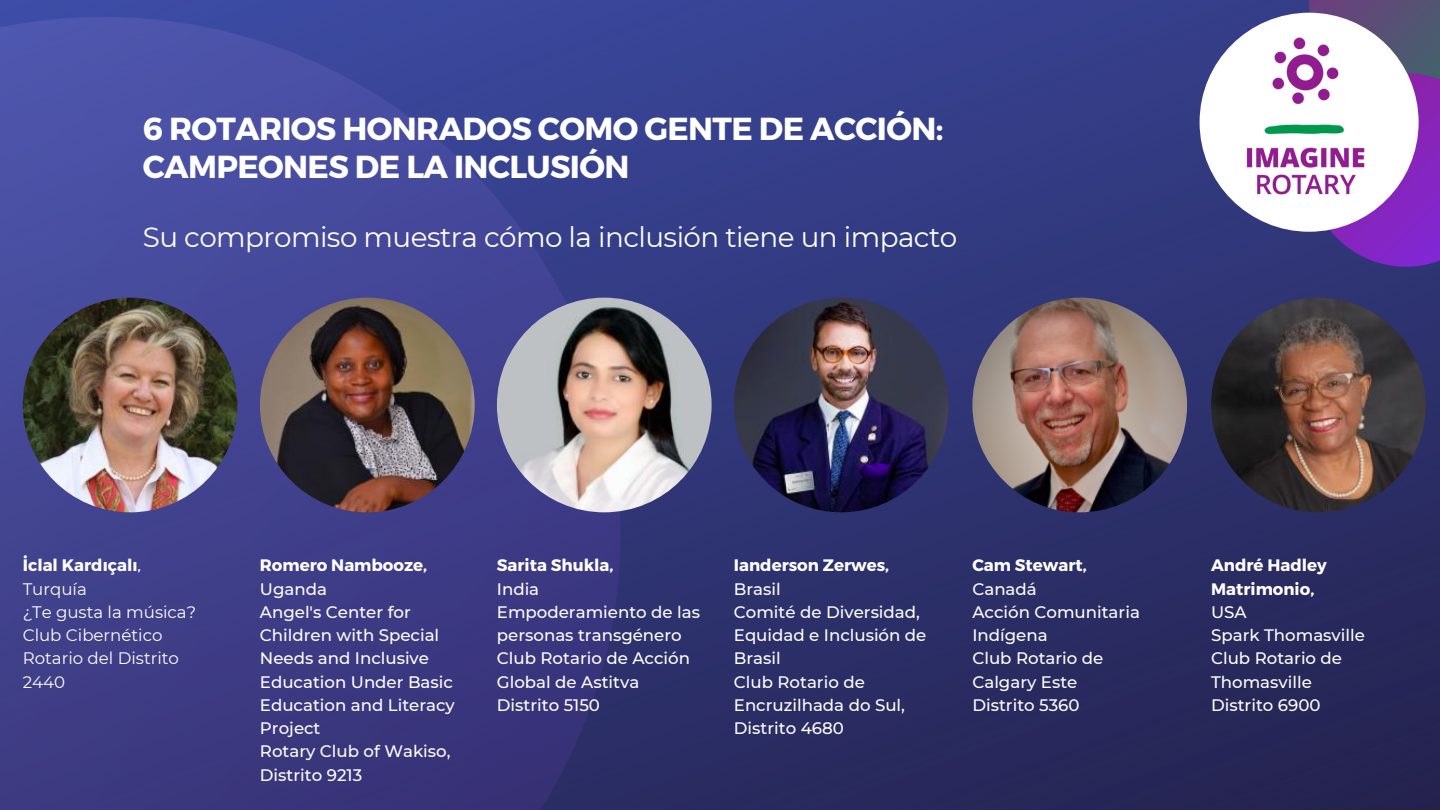
<style>
.page{position:relative;width:1440px;height:810px;background:#fff}
.page>*{position:absolute;margin:0;border:0;box-sizing:border-box;transform-origin:0 0}
.t1{font:700 31.8px/37.5px "Montserrat";letter-spacing:-.02em;color:#fff}
.t2{font:27.8px "Montserrat";letter-spacing:-.02em;color:#fff}
.t3{font:500 16.6px/23.2px "Montserrat";color:#fff}
.t4{font:700 16.6px/23.2px "Montserrat";color:#fff}
.t5{font:16.6px/23.2px "Montserrat";color:#fff}
.s1{font-weight:700}
</style>
<div class="page">
<img style="left:0;top:0;width:1440px;height:810px">
<svg style="left:1309px;top:0;width:131px;height:267px;background:#6c369f"></svg>
<svg style="left:0;top:17px;width:620px;height:793px;background:#3f428f"></svg>
<img style="left:1200px;top:13px;width:219px;height:219px;border-radius:50%">
<img style="left:23px;top:298px;width:214px;height:214px;border-radius:50%">
<img style="left:260px;top:298px;width:215px;height:214px;border-radius:50%">
<img style="left:497px;top:298px;width:215px;height:214px;border-radius:50%">
<img style="left:734px;top:298px;width:215px;height:214px;border-radius:50%">
<img style="left:972px;top:298px;width:215px;height:214px;border-radius:50%">
<img style="left:1211px;top:298px;width:215px;height:214px;border-radius:50%">
<h1 class="t1" style="left:143px;top:108px;width:802px">6 ROTARIOS HONRADOS COMO GENTE DE ACCIÓN:<br>CAMPEONES DE LA INCLUSIÓN</h1>
<h2 class="t2" style="left:143px;top:220px;width:816px">Su compromiso muestra cómo la inclusión tiene un impacto</h2>
<p class="t5" style="left:23px;top:553px;width:175px"><span class="s1">İclal Kardıçalı</span>,<br>Turquía<br>¿Te gusta la música?<br>Club Cibernético<br>Rotario del Distrito<br>2440</p>
<p class="t4" style="left:260px;top:553px;width:169px">Romero Nambooze,</p>
<p class="t3" style="left:260px;top:577px;width:197px">Uganda<br>Angel's Center for<br>Children with Special<br>Needs and Inclusive<br>Education Under Basic<br>Education and Literacy<br>Project<br>Rotary Club of Wakiso,<br>Distrito 9213</p>
<p class="t4" style="left:497px;top:553px;width:118px">Sarita Shukla,</p>
<p class="t3" style="left:497px;top:577px;width:205px">India<br>Empoderamiento de las personas transgénero<br>Club Rotario de Acción<br>Global de Astitva<br>Distrito 5150</p>
<p class="t4" style="left:734px;top:553px;width:157px">Ianderson Zerwes,</p>
<p class="t3" style="left:734px;top:577px;width:194px">Brasil<br>Comité de Diversidad,<br>Equidad e Inclusión de<br>Brasil<br>Club Rotario de<br>Encruzilhada do Sul,<br>Distrito 4680</p>
<p class="t4" style="left:972px;top:553px;width:116px">Cam Stewart,</p>
<p class="t3" style="left:972px;top:577px;width:169px">Canadá<br>Acción Comunitaria<br>Indígena<br>Club Rotario de<br>Calgary Este<br>Distrito 5360</p>
<p class="t4" style="left:1211px;top:553px;width:117px">André Hadley<br>Matrimonio,</p>
<p class="t3" style="left:1211px;top:600px;width:155px">USA<br>Spark Thomasville<br>Club Rotario de<br>Thomasville<br>Distrito 6900</p>
</div>
